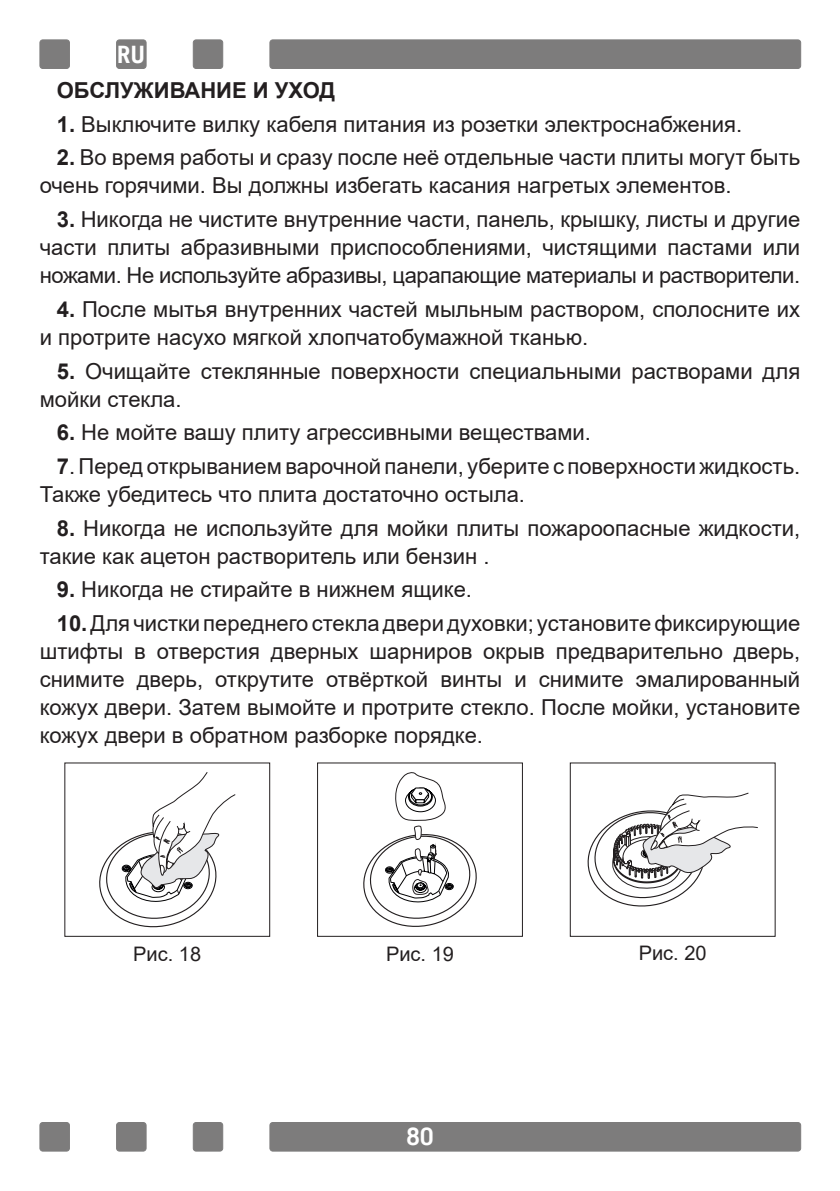
<style>
.page{position:relative;width:840px;height:1191px;background:#fff}
.page>*{position:absolute;margin:0;border:0;box-sizing:border-box;transform-origin:0 0}
.t1{font:700 24px "Trade Gothic";color:#fff}
.t2{font:22px/28px "Arial";color:#231f20}
.t3{font:700 22px "Arial";color:#231f20}
.t4{font:20px "Arial";color:#231f20}
.s1{font-weight:700}
</style>
<div class="page">
<div style="left:270px;top:40px;width:530px;height:28px;background:#7d7c7c;border-radius:3px"></div>
<div style="left:269px;top:40px;width:531px;height:29px;border:1px solid #7d7c7c;border-radius:3px"></div>
<div style="left:40px;top:40px;width:29px;height:28px;background:#7d7c7c;border-radius:3px"></div>
<div style="left:40px;top:40px;width:30px;height:29px;border:1px solid #7d7c7c;border-radius:3px"></div>
<div style="left:193px;top:40px;width:29px;height:28px;background:#7d7c7c;border-radius:3px"></div>
<div style="left:193px;top:40px;width:30px;height:29px;border:1px solid #7d7c7c;border-radius:3px"></div>
<div style="left:116px;top:40px;width:30px;height:28px;background:#7d7c7c;border-radius:3px"></div>
<div style="left:116px;top:40px;width:30px;height:29px;border:1px solid #7d7c7c;border-radius:3px"></div>
<div style="left:270px;top:1122px;width:530px;height:29px;background:#7d7c7c;border-radius:3px"></div>
<div style="left:269px;top:1122px;width:531px;height:29px;border:1px solid #7d7c7c;border-radius:3px"></div>
<div style="left:40px;top:1122px;width:29px;height:29px;background:#7d7c7c;border-radius:3px"></div>
<div style="left:40px;top:1122px;width:30px;height:29px;border:1px solid #7d7c7c;border-radius:3px"></div>
<div style="left:193px;top:1122px;width:29px;height:29px;background:#7d7c7c;border-radius:3px"></div>
<div style="left:193px;top:1122px;width:30px;height:29px;border:1px solid #7d7c7c;border-radius:3px"></div>
<div style="left:116px;top:1122px;width:30px;height:29px;background:#7d7c7c;border-radius:3px"></div>
<div style="left:116px;top:1122px;width:30px;height:29px;border:1px solid #7d7c7c;border-radius:3px"></div>
<svg style="left:99px;top:772px;width:137px;height:156px"></svg>
<svg style="left:363px;top:772px;width:114px;height:155px"></svg>
<svg style="left:587px;top:792px;width:171px;height:115px"></svg>
<p class="t1" style="left:117px;top:45px;width:30px">RU</p>
<p class="t3" style="left:57px;top:75px;width:280px">ОБСЛУЖИВАНИЕ И УХОД</p>
<p class="t2" style="left:57px;top:110px;width:686px"><span class="s1">1.</span> Выключите вилку кабеля питания из розетки электроснабжения.</p>
<p class="t2" style="left:40px;top:144px;width:761px;text-indent:17px"><span class="s1">2.</span> Во время работы и сразу после неё отдельные части плиты могут быть очень горячими. Вы должны избегать касания нагретых элементов.</p>
<p class="t2" style="left:40px;top:205px;width:761px;text-align:justify;text-indent:17px"><span class="s1">3.</span> Никогда не чистите внутренние части, панель, крышку, листы и другие части плиты абразивными приспособлениями, чистящими пастами или ножами. Не используйте абразивы, царапающие материалы и растворители.</p>
<p class="t2" style="left:40px;top:295px;width:761px;text-indent:17px"><span class="s1">4.</span> После мытья внутренних частей мыльным раствором, сполосните их и протрите насухо мягкой хлопчатобумажной тканью.</p>
<p class="t2" style="left:40px;top:357px;width:761px;text-indent:17px"><span class="s1">5.</span> Очищайте стеклянные поверхности специальными растворами для мойки стекла.</p>
<p class="t2" style="left:57px;top:418px;width:535px"><span class="s1">6.</span> Не мойте вашу плиту агрессивными веществами.</p>
<p class="t2" style="left:40px;top:452px;width:761px;text-indent:17px"><span class="s1">7</span>. Перед открыванием варочной панели, уберите с поверхности жидкость.<br>Также убедитесь что плита достаточно остыла.</p>
<p class="t2" style="left:40px;top:514px;width:761px;text-indent:17px"><span class="s1">8.</span> Никогда не используйте для мойки плиты пожароопасные жидкости, такие как ацетон растворитель или бензин .</p>
<p class="t2" style="left:57px;top:575px;width:416px"><span class="s1">9.</span> Никогда не стирайте в нижнем ящике.</p>
<p class="t2" style="left:40px;top:609px;width:761px;text-align:justify;text-indent:17px"><span class="s1">10.</span> Для чистки переднего стекла двери духовки; установите фиксирующие штифты в отверстия дверных шарниров окрыв предварительно дверь, снимите дверь, открутите отвёрткой винты и снимите эмалированный кожух двери. Затем вымойте и протрите стекло. После мойки, установите кожух двери в обратном разборке порядке.</p>
<p class="t4" style="left:133px;top:940px;width:69px">Рис. 18</p>
<p class="t4" style="left:386px;top:940px;width:69px">Рис. 19</p>
<p class="t4" style="left:638px;top:939px;width:69px">Рис. 20</p>
<p class="t1" style="left:406px;top:1127px;width:28px">80</p>
</div>
